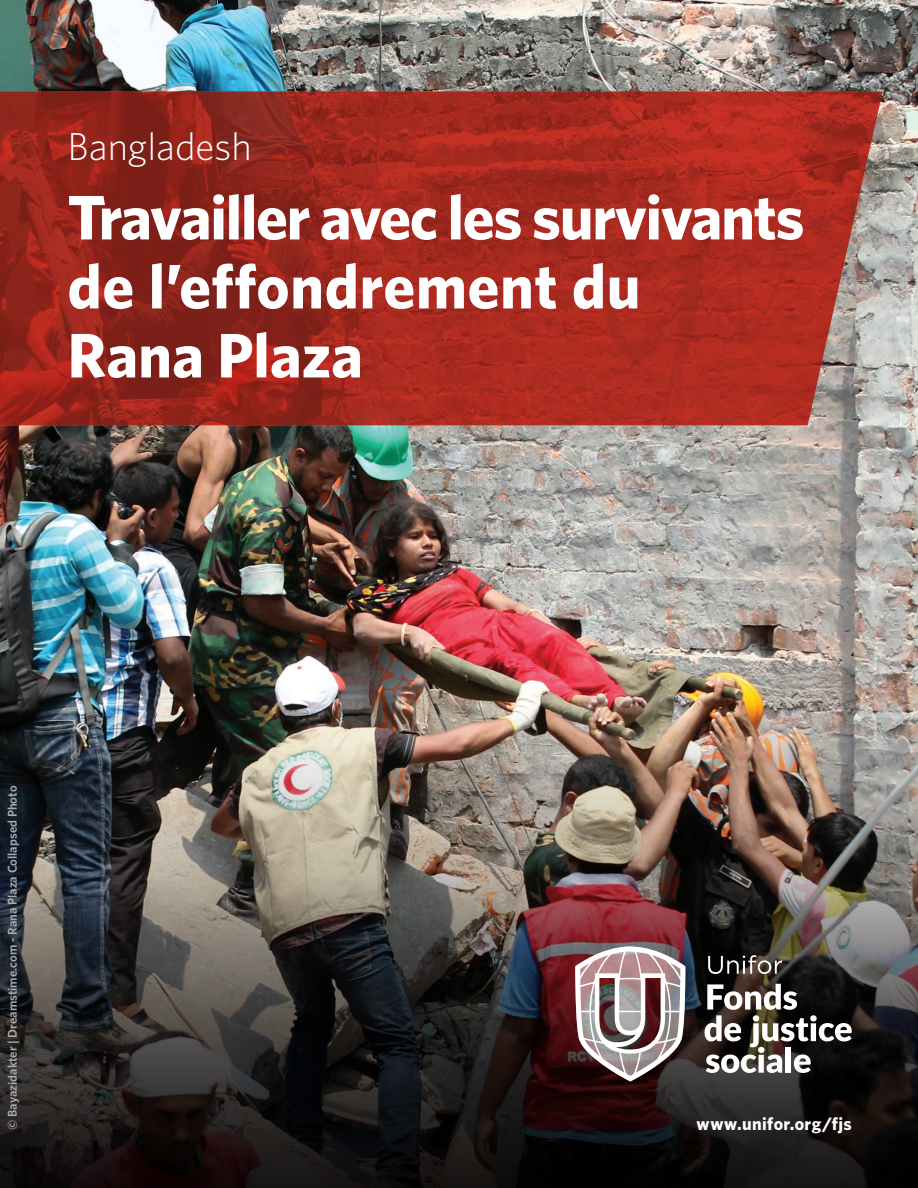
<style>
.page{position:relative;width:918px;height:1188px;background:#fff}
.page>*{position:absolute;margin:0;border:0;box-sizing:border-box;transform-origin:0 0}
.Chapter_Title{font:700 63px/69px "Whitney";letter-spacing:-.02em;color:#fff}
.Subtitle___Above{font:300 39px "Whitney";color:#fff}
.Body_Copy{font:700 18px "Whitney";letter-spacing:.02em;color:#fff}
.t1{font:600 12.75px "Whitney";color:#a8a9ad}
</style>
<div class="page">
<img style="left:0;top:0;width:918px;height:680px">
<svg style="left:0;top:91px;width:883px;height:334px;background:#a02d23"></svg>
<img style="left:0;top:680px;width:918px;height:508px">
<svg style="left:575px;top:946px;width:111px;height:135px"></svg>
<svg style="left:705px;top:984px;width:147px;height:89px"></svg>
<svg style="left:708px;top:955px;width:74px;height:19px"></svg>
<p class="Subtitle___Above" style="left:68px;top:123px;width:186px">Bangladesh</p>
<p class="Chapter_Title" style="left:68px;top:181px;width:739px">Travailler avec les survivants de l’effondrement du<br>Rana Plaza</p>
<p class="t1" style="left:5px;top:1130px;width:346px;rotate:-90deg">© Bayazidakter | Dreamstime.com - Rana Plaza Collapsed Photo</p>
<p class="Body_Copy" style="left:697px;top:1113px;width:157px">www.unifor.org/fjs</p>
</div>
